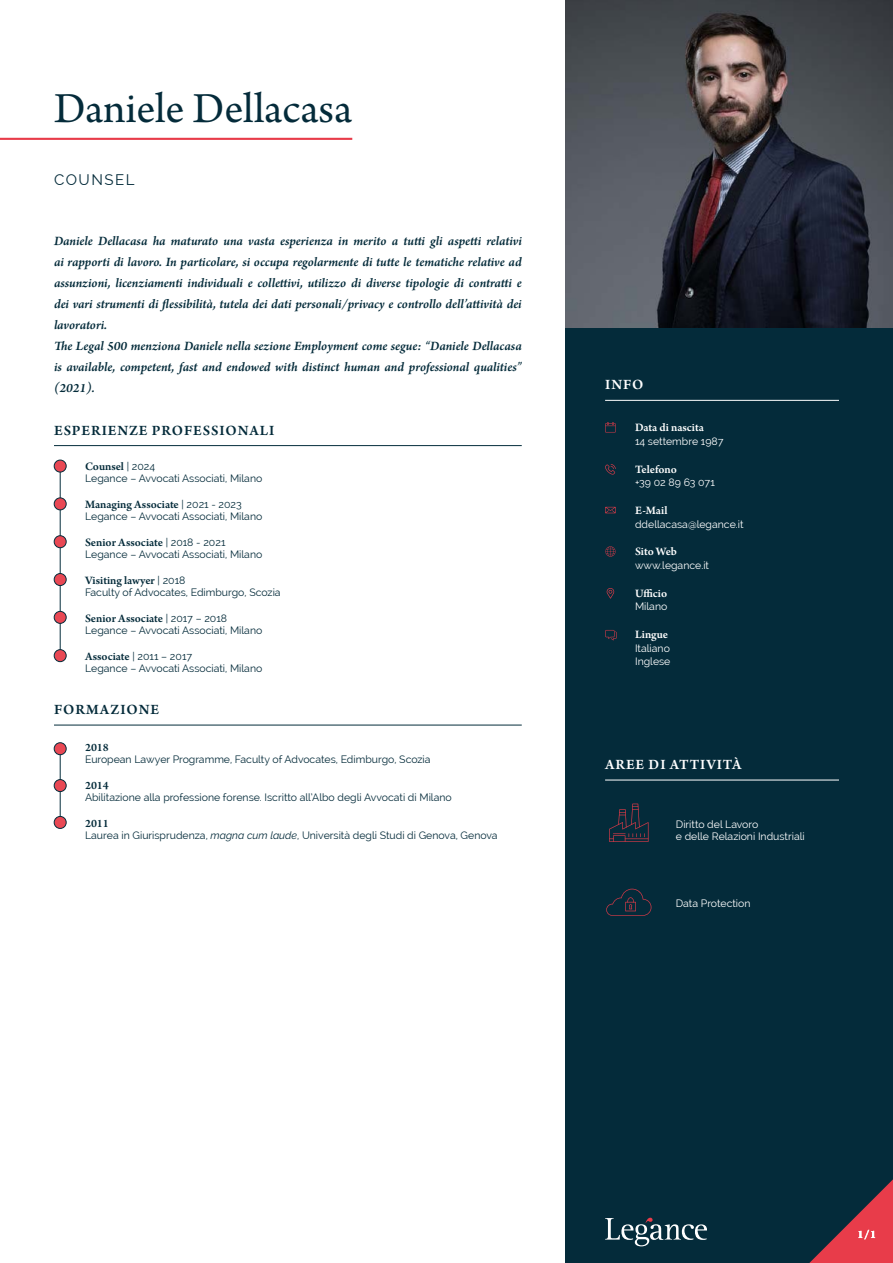
<style>
.page{position:relative;width:893px;height:1263px;background:#fff}
.page>*{position:absolute;margin:0;border:0;box-sizing:border-box;transform-origin:0 0}
.t1{font:45px "Arno Pro";letter-spacing:-.005em;color:#042b3a}
.t2{font:600 15px "Arno Pro";letter-spacing:.06em;color:#042b3a}
.t3{font:600 15px "Arno Pro";letter-spacing:.06em;color:#fff}
.t4{font:15px "Raleway";letter-spacing:.1em;color:#042b3a}
.t5{font:italic 600 13.5px/21px "Arno Pro";letter-spacing:-.005em;color:#042b3a}
.t6{font:600 12px "Arno Pro";color:#042b3a}
.t7{font:600 12px "Arno Pro";color:#fff}
.t8{font:10.5px/12.6px "Raleway";color:#042b3a}
.t9{font:10.5px/13.5px "Raleway";color:#fff}
.s1{font-family:"Raleway";font-weight:400;font-size:10.5px}
.s2{font-family:"Arno Pro";font-weight:600;font-size:12px}
.s3{font-style:italic}
</style>
<div class="page">
<div style="left:566px;top:306px;width:327px;height:957px;background:#042b3a"></div>
<svg style="left:605px;top:1218px;width:102px;height:28px"></svg>
<svg style="left:809px;top:1179px;width:84px;height:84px"></svg>
<hr style="left:54px;top:445px;width:468px;height:1px;background:#042d3b">
<img style="left:566px;top:0;width:327px;height:327px">
<hr style="left:605px;top:400px;width:234px;height:1px;background:#fff">
<hr style="left:605px;top:780px;width:234px;height:1px;background:#fff">
<hr style="left:0;top:138px;width:352px;height:2px;background:#e83c4a">
<hr style="left:54px;top:725px;width:468px;height:1px;background:#042d3b">
<hr style="left:60px;top:748px;width:1px;height:74px;background:#042d3b">
<hr style="left:60px;top:463px;width:1px;height:193px;background:#042d3b">
<div style="left:54px;top:743px;width:12px;height:12px;background:#e94854;border-radius:50%"></div>
<div style="left:54px;top:742px;width:12px;height:13px;border:1px solid #042b3a;border-radius:50%"></div>
<div style="left:54px;top:779px;width:12px;height:12px;background:#e94854;border-radius:50%"></div>
<div style="left:54px;top:779px;width:12px;height:13px;border:1px solid #042b3a;border-radius:50%"></div>
<div style="left:54px;top:816px;width:12px;height:12px;background:#e94854;border-radius:50%"></div>
<div style="left:54px;top:816px;width:12px;height:13px;border:1px solid #042b3a;border-radius:50%"></div>
<div style="left:54px;top:498px;width:12px;height:12px;background:#e94854;border-radius:50%"></div>
<div style="left:54px;top:498px;width:12px;height:12px;border:1px solid #042b3a;border-radius:50%"></div>
<div style="left:54px;top:536px;width:12px;height:12px;background:#e94854;border-radius:50%"></div>
<div style="left:54px;top:535px;width:12px;height:13px;border:1px solid #042b3a;border-radius:50%"></div>
<div style="left:54px;top:573px;width:12px;height:12px;background:#e94854;border-radius:50%"></div>
<div style="left:54px;top:573px;width:12px;height:13px;border:1px solid #042b3a;border-radius:50%"></div>
<div style="left:54px;top:611px;width:12px;height:12px;background:#e94854;border-radius:50%"></div>
<div style="left:54px;top:611px;width:12px;height:12px;border:1px solid #042b3a;border-radius:50%"></div>
<div style="left:54px;top:460px;width:12px;height:12px;background:#e94854;border-radius:50%"></div>
<div style="left:54px;top:460px;width:12px;height:12px;border:1px solid #042b3a;border-radius:50%"></div>
<svg style="left:609px;top:804px;width:39px;height:38px"></svg>
<svg style="left:606px;top:889px;width:45px;height:27px"></svg>
<svg style="left:607px;top:588px;width:7px;height:11px"></svg>
<svg style="left:605px;top:507px;width:11px;height:6px"></svg>
<svg style="left:605px;top:464px;width:11px;height:11px"></svg>
<svg style="left:605px;top:546px;width:11px;height:11px"></svg>
<svg style="left:605px;top:422px;width:11px;height:10px"></svg>
<svg style="left:605px;top:630px;width:12px;height:10px"></svg>
<div style="left:54px;top:650px;width:12px;height:12px;background:#e94854;border-radius:50%"></div>
<div style="left:54px;top:649px;width:12px;height:13px;border:1px solid #042b3a;border-radius:50%"></div>
<h1 class="t1" style="left:54px;top:83px;width:300px">Daniele Dellacasa</h1>
<p class="t4" style="left:54px;top:171px;width:82px">COUNSEL</p>
<p class="t5" style="left:54px;top:231px;width:469px">Daniele Dellacasa ha maturato una vasta esperienza in merito a tutti gli aspetti relativi ai rapporti di lavoro. In particolare, si occupa regolarmente di tutte le tematiche relative ad assunzioni, licenziamenti individuali e collettivi, utilizzo di diverse tipologie di contratti e dei vari strumenti di flessibilità, tutela dei dati personali/privacy e controllo dell’attività dei lavoratori.<br>The Legal 500 menziona Daniele nella sezione Employment come segue: “Daniele Dellacasa is available, competent, fast and endowed with distinct human and professional qualities” (2021).</p>
<p class="t2" style="left:54px;top:422px;width:222px">ESPERIENZE PROFESSIONALI</p>
<p class="t6" style="left:85px;top:459px;width:72px">Counsel <span class="s1">| 2024</span></p>
<p class="t8" style="left:85px;top:472px;width:179px">Legance – Avvocati Associati, Milano</p>
<p class="t6" style="left:85px;top:497px;width:158px">Managing Associate <span class="s1">| 2021 - 2023</span></p>
<p class="t8" style="left:85px;top:510px;width:179px">Legance – Avvocati Associati, Milano</p>
<p class="t6" style="left:85px;top:535px;width:142px">Senior Associate <span class="s1">| 2018 - 2021</span></p>
<p class="t8" style="left:85px;top:548px;width:179px">Legance – Avvocati Associati, Milano</p>
<p class="t6" style="left:85px;top:573px;width:102px">Visiting lawyer <span class="s1">| 2018</span></p>
<p class="t8" style="left:85px;top:586px;width:197px">Faculty of Advocates, Edimburgo, Scozia</p>
<p class="t6" style="left:85px;top:611px;width:144px">Senior Associate <span class="s1">| 2017 – 2018</span></p>
<p class="t8" style="left:85px;top:624px;width:179px">Legance – Avvocati Associati, Milano</p>
<p class="t8" style="left:85px;top:649px;width:179px"><span class="s2">Associate</span> | 2011 – 2017<br>Legance – Avvocati Associati, Milano</p>
<p class="t2" style="left:54px;top:701px;width:107px">FORMAZIONE</p>
<p class="t6" style="left:85px;top:740px;width:25px">2018</p>
<p class="t8" style="left:85px;top:753px;width:347px">European Lawyer Programme, Faculty of Advocates, Edimburgo, Scozia</p>
<p class="t6" style="left:85px;top:778px;width:25px">2014</p>
<p class="t8" style="left:85px;top:791px;width:368px">Abilitazione alla professione forense. Iscritto all’Albo degli Avvocati di Milano</p>
<p class="t6" style="left:85px;top:816px;width:25px">2011</p>
<p class="t8" style="left:85px;top:829px;width:414px">Laurea in Giurisprudenza, <span class="s3">magna cum laude</span>, Università degli Studi di Genova, Genova</p>
<p class="t3" style="left:605px;top:376px;width:40px">INFO</p>
<p class="t7" style="left:635px;top:421px;width:70px">Data di nascita</p>
<p class="t9" style="left:635px;top:434px;width:90px">14 settembre 1987</p>
<p class="t7" style="left:635px;top:462px;width:43px">Telefono</p>
<p class="t9" style="left:635px;top:476px;width:81px">+39 02 89 63 071</p>
<p class="t7" style="left:635px;top:503px;width:34px">E-Mail</p>
<p class="t9" style="left:635px;top:517px;width:110px">ddellacasa@legance.it</p>
<p class="t7" style="left:635px;top:545px;width:43px">Sito Web</p>
<p class="t9" style="left:635px;top:558px;width:76px">www.legance.it</p>
<p class="t7" style="left:635px;top:586px;width:34px">Ufficio</p>
<p class="t9" style="left:635px;top:600px;width:34px">Milano</p>
<p class="t7" style="left:635px;top:628px;width:35px">Lingue</p>
<p class="t9" style="left:635px;top:641px;width:37px">Italiano<br>Inglese</p>
<p class="t3" style="left:605px;top:756px;width:138px">AREE DI ATTIVITÀ</p>
<p class="t9" style="left:676px;top:818px;width:130px;line-height:12.6px">Diritto del Lavoro<br>e delle Relazioni Industriali</p>
<p class="t9" style="left:676px;top:897px;width:76px">Data Protection</p>
<p class="t7" style="left:857px;top:1228px;width:20px">1/1</p>
</div>
